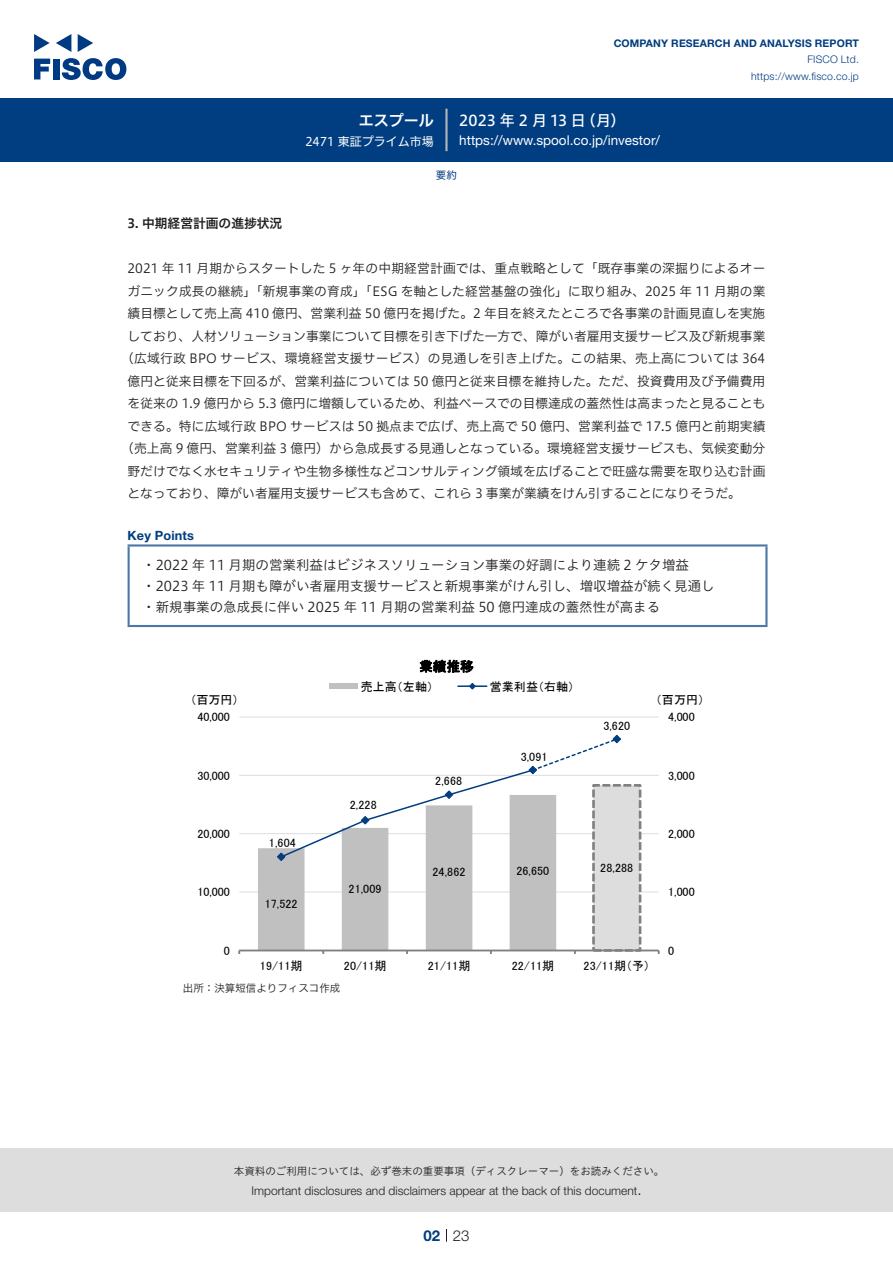
<style>
.page{position:relative;width:893px;height:1263px;background:#fff}
.page>*{position:absolute;margin:0;border:0;box-sizing:border-box;transform-origin:0 0}
.t1{font:15px "Hiragino UD Sans F Std N W5";letter-spacing:.005em;color:#fff}
.t2{font:15px "Hiragino UD Sans F Std N W6";color:#fff}
.t3{font:300 15px "Helvetica Neue LT Std";color:#231f20}
.t4{font:700 15px "Helvetica Neue LT Std";color:#003d81}
.t5{font:13.5px/20.7px "Hiragino UD Sans Std W3";color:#231f20}
.t6{font:13.5px "Helvetica Neue LT Std";color:#fff}
.t7{font:13.5px "MS P Gothic";color:#000}
.t8{font:12.75px "Hiragino UD Sans F Std N W3";letter-spacing:.005em;color:#231f20}
.t9{font:12.75px "Hiragino UD Sans F Std N W6";color:#231f20}
.t10{font:700 12.75px "Helvetica Neue LT Std";letter-spacing:.015em;color:#003d81}
.t11{font:12.15px "MS P Gothic";color:#000}
.t12{font:12px "MS P Gothic";letter-spacing:.005em;color:#000}
.t13{font:300 12px "Helvetica Neue LT Std";color:#231f20}
.t14{font:12px "Hiragino UD Sans F Std N W4";color:#fff}
.t15{font:10.5px "Hiragino UD Sans Std W3";color:#231f20}
.t16{font:700 10.5px "Helvetica Neue LT Std";letter-spacing:.015em;color:#003d81}
.t17{font:300 10.5px/16.5px "Helvetica Neue LT Std";letter-spacing:.015em;color:#003d81;text-align:right}
.t18{font:10.5px "Hiragino UD Sans F Std N W3";color:#231f20}
.t19{font:10.5px "Hiragino UD Sans F Std N W4";color:#003d81}
</style>
<div class="page">
<div style="left:0;top:1148px;width:893px;height:64px;background:#ddd"></div>
<svg style="left:34px;top:59px;width:16px;height:20px"></svg>
<div style="left:53px;top:59px;width:6px;height:20px;background:#003a83"></div>
<svg style="left:62px;top:58px;width:64px;height:22px"></svg>
<svg style="left:34px;top:34px;width:16px;height:18px"></svg>
<svg style="left:78px;top:34px;width:15px;height:18px"></svg>
<svg style="left:56px;top:34px;width:15px;height:18px"></svg>
<div style="left:0;top:98px;width:893px;height:64px;background:#003d81"></div>
<hr style="left:445px;top:109px;width:3px;height:42px;background:#b5b5b6">
<svg style="left:446px;top:1229px;width:1px;height:13px"></svg>
<hr style="left:128px;top:546px;width:2px;height:79px;background:#4d77a7">
<hr style="left:128px;top:544px;width:639px;height:2px;background:#4d77a7">
<hr style="left:765px;top:546px;width:2px;height:79px;background:#4d77a7">
<hr style="left:128px;top:625px;width:639px;height:2px;background:#4d77a7">
<hr style="left:239px;top:892px;width:420px;height:1px;background:#ddd">
<hr style="left:239px;top:833px;width:420px;height:1px;background:#ddd">
<hr style="left:239px;top:775px;width:420px;height:1px;background:#ddd">
<hr style="left:239px;top:717px;width:420px;height:1px;background:#ddd">
<div style="left:593px;top:785px;width:47px;height:165px;background:#ddd"></div>
<div style="left:592px;top:784px;width:49px;height:167px;border:3px dashed #808080"></div>
<svg style="left:258px;top:848px;width:298px;height:101px;fill:#c0c0c0"></svg>
<hr style="left:239px;top:949px;width:420px;height:2px;background:#808080">
<svg style="left:276px;top:735px;width:346px;height:127px"></svg>
<div style="left:329px;top:683px;width:29px;height:6px;background:#c0c0c0"></div>
<hr style="left:458px;top:685px;width:29px;height:2px;background:#003d81">
<svg style="left:468px;top:683px;width:8px;height:7px"></svg>
<p class="t2" style="left:359px;top:109px;width:77px">エスプール</p>
<p class="t14" style="left:305px;top:132px;width:130px">2471 東証プライム市場</p>
<p class="t16" style="left:614px;top:37px;width:247px">COMPANY RESEARCH AND ANALYSIS REPORT</p>
<p class="t17" style="left:751px;top:51px;width:109px">FISCO Ltd. https://www.fisco.co j p.</p>
<p class="t1" style="left:581px;top:109px;width:46px">（月(</p>
<p class="t1" style="left:459px;top:109px;width:128px">2023 年 2 月 13 日</p>
<p class="t6" style="left:459px;top:132px;width:202px">https://www.spool.co j p. /investor/</p>
<p class="t19" style="left:436px;top:167px;width:22px">要約</p>
<p class="t9" style="left:128px;top:214px;width:156px">3. 中期経営計画の進捗状況</p>
<p class="t8" style="left:128px;top:259px;width:639px">2021 年 11 月期からスタートした 5 ヶ年の中期経営計画では、重点戦略として「既存事業の深掘りによるオー</p>
<p class="t8" style="left:128px;top:281px;width:639px">ガニック成長の継続」「新規事業の育成」「ESG を軸とした経営基盤の強化」に取り組み、2025 年 11 月期の業</p>
<p class="t8" style="left:128px;top:304px;width:639px">績目標として売上高 410 億円、営業利益 50 億円を掲げた。2 年目を終えたところで各事業の計画見直しを実施</p>
<p class="t8" style="left:128px;top:326px;width:639px">しており、人材ソリューション事業について目標を引き下げた一方で、障がい者雇用支援サービス及び新規事業</p>
<p class="t8" style="left:121px;top:349px;width:646px">（広域行政 BPO サービス、環境経営支援サービス）の見通しを引き上げた。この結果、売上高については 364</p>
<p class="t8" style="left:128px;top:371px;width:639px">億円と従来目標を下回るが、営業利益については 50 億円と従来目標を維持した。ただ、投資費用及び予備費用</p>
<p class="t8" style="left:128px;top:394px;width:639px">を従来の 1.9 億円から 5.3 億円に増額しているため、利益ベースでの目標達成の蓋然性は高まったと見ることも</p>
<p class="t8" style="left:128px;top:416px;width:639px">できる。特に広域行政 BPO サービスは 50 拠点まで広げ、売上高で 50 億円、営業利益で 17.5 億円と前期実績</p>
<p class="t8" style="left:121px;top:439px;width:646px">（売上高 9 億円、営業利益 3 億円）から急成長する見通しとなっている。環境経営支援サービスも、気候変動分</p>
<p class="t8" style="left:128px;top:461px;width:639px">野だけでなく水セキュリティや生物多様性などコンサルティング領域を広げることで旺盛な需要を取り込む計画</p>
<p class="t8" style="left:128px;top:484px;width:615px">となっており、障がい者雇用支援サービスも含めて、これら 3 事業が業績をけん引することになりそうだ。</p>
<p class="t10" style="left:128px;top:528px;width:68px">Key Points</p>
<p class="t5" style="left:142px;top:554px;width:574px">・2022 年 11 月期の営業利益はビジネスソリューション事業の好調により連続 2 ケタ増益・2023 年 11 月期も障がい者雇用支援サービスと新規事業がけん引し、増収増益が続く見通し・新規事業の急成長に伴い 2025 年 11 月期の営業利益 50 億円達成の蓋然性が高まる</p>
<p class="t7" style="left:419px;top:660px;width:56px">業績推移</p>
<p class="t12" style="left:361px;top:680px;width:74px">売上高（左軸）</p>
<p class="t12" style="left:490px;top:680px;width:86px">営業利益（右軸(</p>
<p class="t12" style="left:190px;top:694px;width:50px">（百万円）</p>
<p class="t12" style="left:656px;top:694px;width:50px">（百万円(</p>
<p class="t12" style="left:197px;top:711px;width:34px">40,000</p>
<p class="t12" style="left:603px;top:719px;width:28px">3,620</p>
<p class="t12" style="left:668px;top:711px;width:28px">4,000</p>
<p class="t12" style="left:521px;top:750px;width:28px">3,091</p>
<p class="t12" style="left:197px;top:769px;width:34px">30,000</p>
<p class="t12" style="left:435px;top:775px;width:28px">2,668</p>
<p class="t12" style="left:668px;top:769px;width:28px">3,000</p>
<p class="t12" style="left:350px;top:799px;width:28px">2,228</p>
<p class="t12" style="left:197px;top:828px;width:34px">20,000</p>
<p class="t12" style="left:269px;top:837px;width:28px">1,604</p>
<p class="t12" style="left:668px;top:828px;width:28px">2,000</p>
<p class="t11" style="left:432px;top:865px;width:35px">24,862</p>
<p class="t12" style="left:516px;top:865px;width:34px">26,650</p>
<p class="t12" style="left:600px;top:862px;width:34px">28,288</p>
<p class="t12" style="left:197px;top:886px;width:34px">10,000</p>
<p class="t12" style="left:349px;top:882px;width:34px">21,009</p>
<p class="t12" style="left:668px;top:886px;width:28px">1,000</p>
<p class="t12" style="left:265px;top:898px;width:34px">17,522</p>
<p class="t12" style="left:224px;top:944px;width:8px">0</p>
<p class="t12" style="left:668px;top:944px;width:8px">0</p>
<p class="t12" style="left:260px;top:959px;width:44px">19/11期</p>
<p class="t12" style="left:344px;top:959px;width:44px">20/11期</p>
<p class="t12" style="left:428px;top:959px;width:44px">21/11期</p>
<p class="t12" style="left:512px;top:959px;width:44px">22/11期</p>
<p class="t12" style="left:584px;top:959px;width:68px">23/11期予（ (</p>
<p class="t18" style="left:183px;top:980px;width:159px">出所：決算短信よりフィスコ作成</p>
<p class="t15" style="left:234px;top:1163px;width:432px">本資料のご利用については、必ず巻末の重要事項（ディスクレーマー）をお読みください。</p>
<p class="t3" style="left:637px;top:1180px;width:6px">.</p>
<p class="t13" style="left:251px;top:1183px;width:387px">Important disclosures and disclaimers appear at the back of this document</p>
<p class="t4" style="left:423px;top:1226px;width:18px">02</p>
<p class="t3" style="left:453px;top:1226px;width:18px">23</p>
</div>
